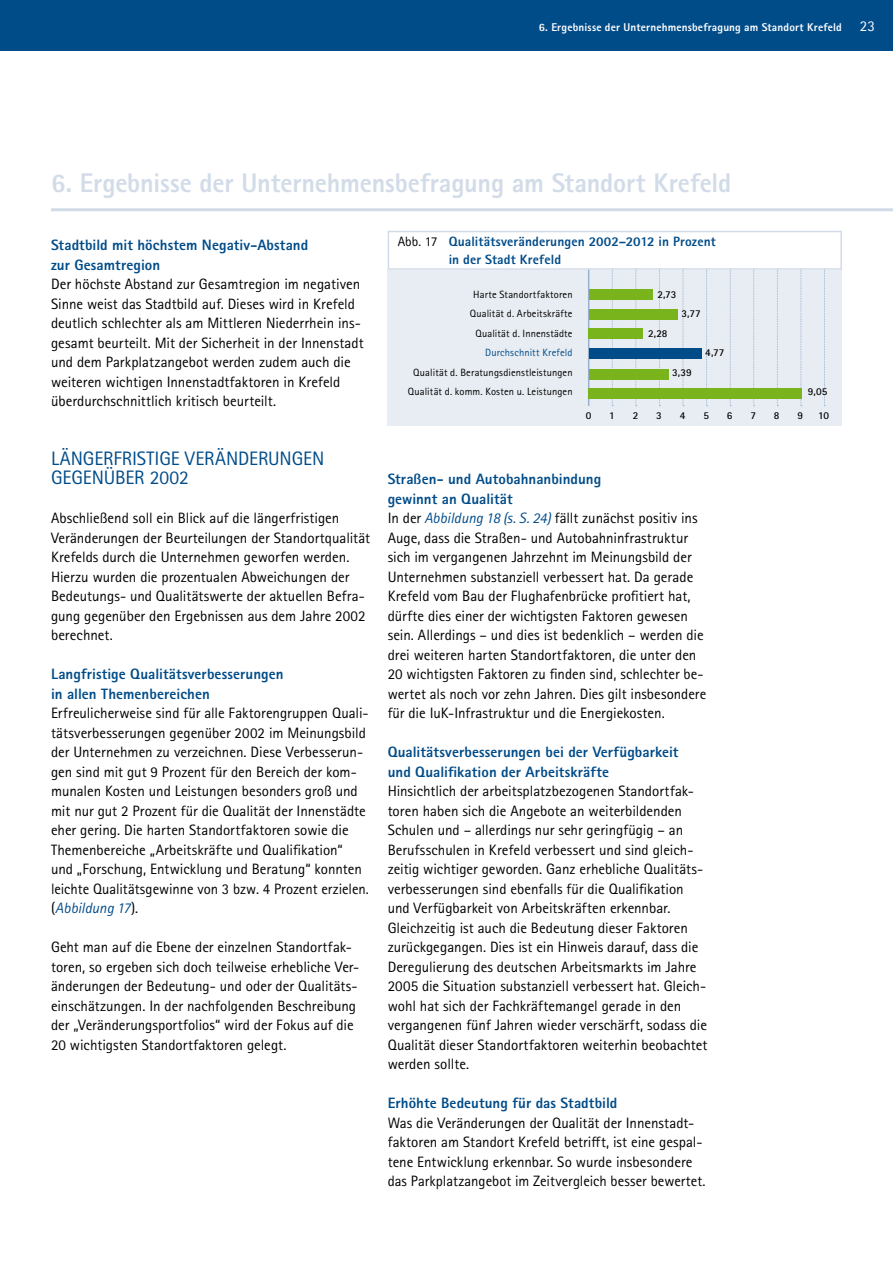
<style>
.page{position:relative;width:893px;height:1263px;background:#fff}
.page>*{position:absolute;margin:0;border:0;box-sizing:border-box;transform-origin:0 0}
.t1{font:800 27px "Rotis Sans Serif Pro";letter-spacing:-.005em;color:#d2dce8}
.t2{font:19.5px/19.5px "Rotis Sans Serif Pro";letter-spacing:-.005em;color:#004c89}
.t3{font:15px/19.5px "Rotis Sans Serif Pro";color:#000}
.t4{font:800 15px/19.5px "Rotis Sans Serif Pro";letter-spacing:.005em;color:#004c89}
.t5{font:15px "Rotis Sans Serif Pro";color:#fff}
.t6{font:800 13.5px/18px "Rotis Sans Serif Pro";letter-spacing:.01em;color:#004c89}
.t7{font:800 11.25px "Rotis Sans Serif Pro";letter-spacing:.015em;color:#fff}
.t8{font:10.5px/19.5px "Rotis Sans Serif Pro";letter-spacing:.01em;color:#000;text-align:center}
.t9{font:700 10.5px "Rotis Sans Serif Pro";color:#000}
.t10{font:10.5px "Rotis Sans Serif Pro";letter-spacing:.01em;color:#004c89}
.s1{font-weight:400;color:#000}
.s2{font-style:italic;color:#004c89}
.s3{font-weight:800;color:#004c89}
</style>
<div class="page">
<div style="left:0;top:0;width:893px;height:51px;background:#004c89"></div>
<div style="left:388px;top:270px;width:454px;height:156px;background:#e8edf3"></div>
<hr style="left:588px;top:269px;width:1px;height:137px;background:#98b0cf">
<svg style="left:635px;top:270px;width:2px;height:136px"></svg>
<svg style="left:777px;top:270px;width:1px;height:136px"></svg>
<svg style="left:824px;top:270px;width:1px;height:136px"></svg>
<svg style="left:753px;top:270px;width:2px;height:136px"></svg>
<svg style="left:800px;top:270px;width:2px;height:136px"></svg>
<svg style="left:659px;top:270px;width:1px;height:136px"></svg>
<svg style="left:683px;top:270px;width:1px;height:136px"></svg>
<svg style="left:706px;top:270px;width:2px;height:136px"></svg>
<svg style="left:730px;top:270px;width:1px;height:136px"></svg>
<svg style="left:612px;top:270px;width:1px;height:136px"></svg>
<hr style="left:51px;top:208px;width:842px;height:3px;background:#d2dce8">
<div style="left:388px;top:231px;width:454px;height:39px;border:2px solid #d2dce8"></div>
<div style="left:589px;top:289px;width:64px;height:11px;background:#79b41c"></div>
<div style="left:589px;top:328px;width:54px;height:11px;background:#79b41c"></div>
<div style="left:589px;top:348px;width:112px;height:10px;background:#004c89"></div>
<div style="left:589px;top:369px;width:80px;height:10px;background:#79b41c"></div>
<div style="left:589px;top:309px;width:89px;height:10px;background:#79b41c"></div>
<div style="left:589px;top:388px;width:213px;height:11px;background:#79b41c"></div>
<p class="t7" style="left:539px;top:20px;width:305px">6. Ergebnisse der Unternehmensbefragung am Standort Krefeld</p>
<p class="t5" style="left:860px;top:17px;width:17px">23</p>
<h1 class="t1" style="left:51px;top:165px;width:682px">6. Ergebnisse der Unternehmensbefragung am Standort Krefeld</h1>
<p class="t4" style="left:51px;top:235px;width:259px">Stadtbild mit höchstem Negativ-Abstand zur Gesamtregion</p>
<p class="t3" style="left:51px;top:275px;width:314px">Der höchste Abstand zur Gesamtregion im negativen Sinne weist das Stadtbild auf. Dieses wird in Krefeld deutlich schlechter als am Mittleren Niederrhein ins&shy;gesamt beurteilt. Mit der Sicherheit in der Innenstadt und dem Parkplatzangebot werden zudem auch die weiteren wichtigen Innenstadtfaktoren in Krefeld überdurchschnittlich kritisch beurteilt.</p>
<p class="t6" style="left:449px;top:232px;width:269px;text-indent:-51px"><span class="s1">Abb. 17</span> Qualitätsveränderungen 2002–2012 in Prozent in der Stadt Krefeld</p>
<p class="t8" style="left:470px;top:284px;width:104px">Harte Standortfaktoren<br>Qualität d. Arbeitskräfte<br>Qualität d. Innenstädte</p>
<p class="t10" style="left:485px;top:346px;width:89px">Durchschnitt Krefeld</p>
<p class="t8" style="left:408px;top:362px;width:166px">Qualität d. Beratungsdienstleistungen<br>Qualität d. komm. Kosten u. Leistungen</p>
<p class="t9" style="left:657px;top:287px;width:21px">2,73</p>
<p class="t9" style="left:648px;top:326px;width:21px">2,28</p>
<p class="t9" style="left:681px;top:307px;width:21px">3,77</p>
<p class="t9" style="left:705px;top:346px;width:21px">4,77</p>
<p class="t9" style="left:672px;top:365px;width:21px">3,39</p>
<p class="t9" style="left:808px;top:385px;width:21px">9,05</p>
<h2 class="t2" style="left:51px;top:449px;width:271px">Längerfristige Veränderungen gegenüber 2002</h2>
<p class="t3" style="left:51px;top:509px;width:321px">Abschließend soll ein Blick auf die längerfristigen Veränderungen der Beurteilungen der Standortqualität Krefelds durch die Unternehmen geworfen werden.<br>Hierzu wurden die prozentualen Abweichungen der Bedeutungs- und Qualitätswerte der aktuellen Befra&shy;gung gegenüber den Ergebnissen aus dem Jahre 2002 berechnet.</p>
<p class="t4" style="left:51px;top:664px;width:234px">Langfristige Qualitätsverbesserungen in allen Themenbereichen</p>
<p class="t3" style="left:51px;top:704px;width:319px">Erfreulicherweise sind für alle Faktorengruppen Quali&shy;tätsverbesserungen gegenüber 2002 im Meinungsbild der Unternehmen zu verzeichnen. Diese Verbesserun&shy;gen sind mit gut 9 Prozent für den Bereich der kom&shy;munalen Kosten und Leistungen besonders groß und mit nur gut 2 Prozent für die Qualität der Innenstädte eher gering. Die harten Standortfaktoren sowie die Themenbereiche „Arbeitskräfte und Qualifikation“<br>und „Forschung, Entwicklung und Beratung“ konnten leichte Qualitätsgewinne von 3 bzw. 4 Prozent erzielen. (<span class="s2">Abbildung 17</span>).</p>
<p class="t3" style="left:51px;top:938px;width:310px">Geht man auf die Ebene der einzelnen Standortfak&shy;toren, so ergeben sich doch teilweise erhebliche Ver&shy;änderungen der Bedeutung- und oder der Qualitäts&shy;einschätzungen. In der nachfolgenden Beschreibung der „Veränderungsportfolios“ wird der Fokus auf die 20 wichtigsten Standortfaktoren gelegt.</p>
<p class="t9" style="left:586px;top:409px;width:7px">0</p>
<p class="t9" style="left:609px;top:409px;width:7px">1</p>
<p class="t9" style="left:633px;top:409px;width:7px">2</p>
<p class="t9" style="left:656px;top:409px;width:7px">3</p>
<p class="t9" style="left:680px;top:409px;width:7px">4</p>
<p class="t9" style="left:703px;top:409px;width:7px">5</p>
<p class="t9" style="left:727px;top:409px;width:7px">6</p>
<p class="t9" style="left:750px;top:409px;width:7px">7</p>
<p class="t9" style="left:774px;top:409px;width:7px">8</p>
<p class="t9" style="left:797px;top:409px;width:7px">9</p>
<p class="t9" style="left:818px;top:409px;width:12px">10</p>
<p class="t3" style="left:388px;top:470px;width:320px"><span class="s3">Straßen- und Autobahnanbindung<br>gewinnt an Qualität<br></span>In der <span class="s2">Abbildung 18 (s. S. 24)</span> fällt zunächst positiv ins Auge, dass die Straßen- und Autobahninfrastruktur sich im vergangenen Jahrzehnt im Meinungsbild der Unternehmen substanziell verbessert hat. Da gerade Krefeld vom Bau der Flughafenbrücke profitiert hat, dürfte dies einer der wichtigsten Faktoren gewesen sein. Allerdings – und dies ist bedenklich – werden die drei weiteren harten Standortfaktoren, die unter den 20 wichtigsten Faktoren zu finden sind, schlechter be&shy;wertet als noch vor zehn Jahren. Dies gilt insbesondere für die IuK-Infrastruktur und die Energiekosten.</p>
<p class="t4" style="left:388px;top:742px;width:292px">Qualitätsverbesserungen bei der Verfügbarkeit und Qualifikation der Arbeitskräfte</p>
<p class="t3" style="left:388px;top:782px;width:321px">Hinsichtlich der arbeitsplatzbezogenen Standortfak&shy;toren haben sich die Angebote an weiterbildenden Schulen und – allerdings nur sehr geringfügig – an Berufsschulen in Krefeld verbessert und sind gleich&shy;zeitig wichtiger geworden. Ganz erhebliche Qualitäts&shy;verbesserungen sind ebenfalls für die Qualifikation und Verfügbarkeit von Arbeitskräften erkennbar.<br>Gleichzeitig ist auch die Bedeutung dieser Faktoren zurückgegangen. Dies ist ein Hinweis darauf, dass die Deregulierung des deutschen Arbeitsmarkts im Jahre 2005 die Situation substanziell verbessert hat. Gleich&shy;wohl hat sich der Fachkräftemangel gerade in den vergangenen fünf Jahren wieder verschärft, sodass die Qualität dieser Standortfaktoren weiterhin beobachtet werden sollte.</p>
<p class="t4" style="left:388px;top:1093px;width:231px">Erhöhte Bedeutung für das Stadtbild</p>
<p class="t3" style="left:388px;top:1113px;width:319px">Was die Veränderungen der Qualität der Innenstadt&shy;faktoren am Standort Krefeld betrifft, ist eine gespal&shy;tene Entwicklung erkennbar. So wurde insbesondere das Parkplatzangebot im Zeitvergleich besser bewertet.</p>
</div>
